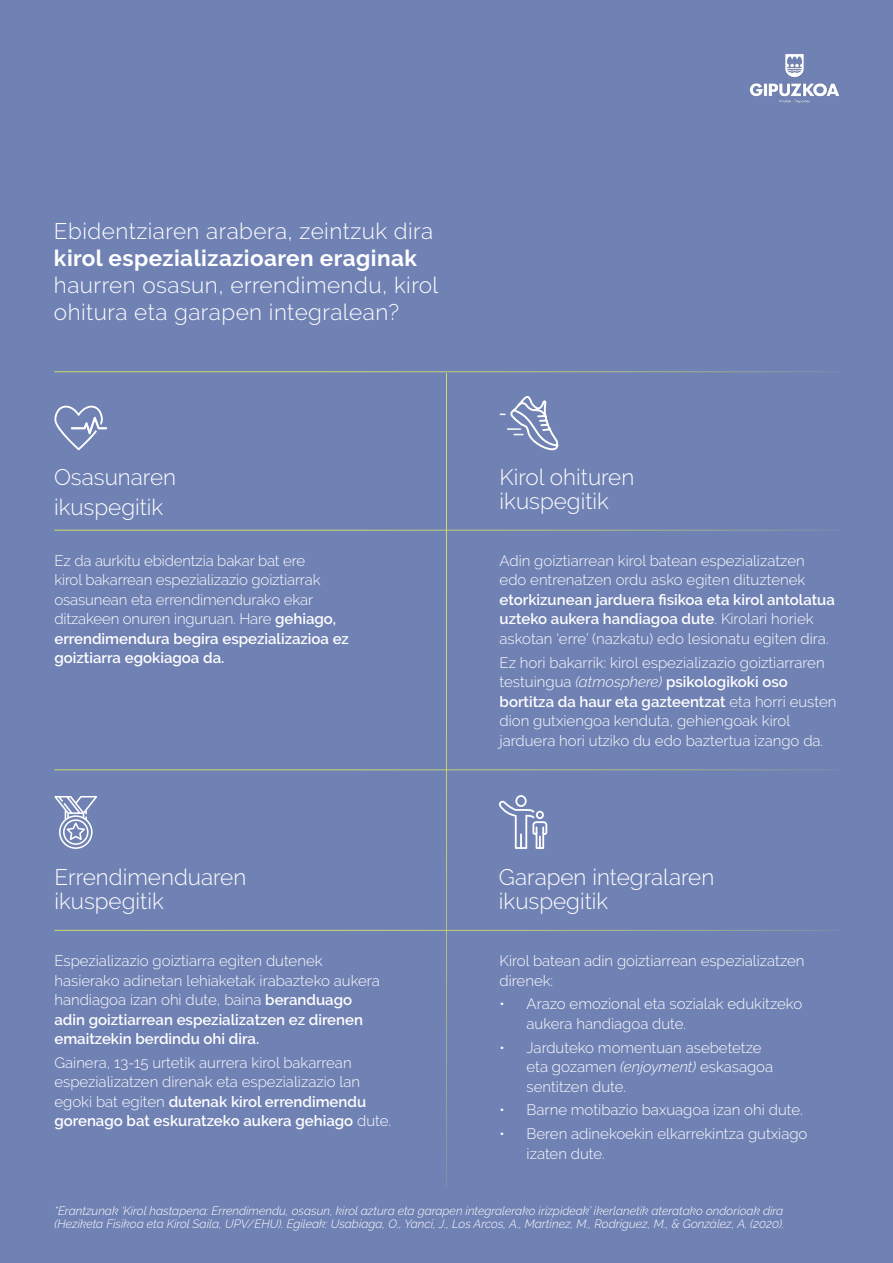
<style>
.page{position:relative;width:893px;height:1263px;background:#7081b4}
.page>*{position:absolute;margin:0;border:0;box-sizing:border-box;transform-origin:0 0}
.t1{font:300 22.5px/24px "Raleway";color:#fff}
.t2{font:300 22.5px/27px "Raleway";letter-spacing:.02em;color:#fff}
.t3{font:700 22.5px "Raleway";letter-spacing:.02em;color:#fff}
.t4{font:300 15px/19.5px "Raleway";color:#fff}
.t5{font:600 15px/19.5px "Raleway";color:#fff}
.t6{font:italic 300 12px/13.5px "Raleway";color:#fff}
.s1{font-weight:600}
.s2{font-weight:300}
.s3{font-style:italic}
</style>
<div class="page">
<img style="left:749px;top:54px;width:90px;height:50px">
<svg style="left:499px;top:795px;width:48px;height:54px"></svg>
<hr style="left:54px;top:769px;width:785px;height:1px;background:#cedb6e">
<hr style="left:54px;top:371px;width:785px;height:1px;background:#cedb6e">
<hr style="left:54px;top:930px;width:785px;height:1px;background:#cedb6e">
<hr style="left:54px;top:530px;width:785px;height:1px;background:#cedb6e">
<hr style="left:446px;top:373px;width:1px;height:816px;background:#cedb6e">
<svg style="left:54px;top:405px;width:53px;height:45px"></svg>
<svg style="left:500px;top:396px;width:59px;height:55px"></svg>
<svg style="left:54px;top:796px;width:43px;height:53px"></svg>
<h1 class="t2" style="left:54px;top:217px;width:381px">Ebidentziaren arabera, zeintzuk dira</h1>
<h1 class="t3" style="left:54px;top:245px;width:365px">kirol espezializazioaren eraginak</h1>
<h1 class="t2" style="left:54px;top:271px;width:386px">haurren osasun, errendimendu, kirol ohitura eta garapen integralean?</h1>
<h1 class="t1" style="left:54px;top:461px;width:124px;line-height:30px">Osasunaren ikuspegitik</h1>
<h1 class="t1" style="left:500px;top:464px;width:136px">Kirol ohituren ikuspegitik</h1>
<p class="t4" style="left:54px;top:551px;width:296px">Ez da aurkitu ebidentzia bakar bat ere<br>kirol bakarrean espezializazio goiztiarrak osasunean eta errendimendurako ekar ditzakeen onuren inguruan. Hare <span class="s1">gehiago, errendimendura begira espezializazioa ez goiztiarra egokiagoa da.</span></p>
<p class="t4" style="left:500px;top:551px;width:307px">Adin goiztiarrean kirol batean espezializatzen edo entrenatzen ordu asko egiten dituztenek</p>
<p class="t5" style="left:500px;top:590px;width:337px">etorkizunean jarduera fisikoa eta kirol antolatua uzteko aukera handiagoa dute<span class="s2">. Kirolari horiek askotan ‘erre’ (nazkatu) edo lesionatu egiten dira.</span></p>
<p class="t4" style="left:500px;top:652px;width:338px">Ez hori bakarrik: kirol espezializazio goiztiarraren testuingua <span class="s3">(atmosphere)</span> <span class="s1">psikologikoki oso bortitza da haur eta gazteentzat</span> eta horri eusten dion gutxiengoa kenduta, gehiengoak kirol jarduera hori utziko du edo baztertua izango da.</p>
<h1 class="t1" style="left:54px;top:865px;width:193px">Errendimenduaren ikuspegitik</h1>
<p class="t4" style="left:54px;top:951px;width:327px">Espezializazio goiztiarra egiten dutenek hasierako adinetan lehiaketak irabazteko aukera handiagoa izan ohi dute, baina <span class="s1">beranduago adin goiztiarrean espezializatzen ez direnen emaitzekin berdindu ohi dira.</span></p>
<p class="t4" style="left:54px;top:1053px;width:338px">Gainera, 13-15 urtetik aurrera kirol bakarrean espezializatzen direnak eta espezializazio lan egoki bat egiten <span class="s1">dutenak kirol errendimendu gorenago bat eskuratzeko aukera gehiago</span> dute.</p>
<h1 class="t1" style="left:499px;top:865px;width:217px">Garapen integralaren ikuspegitik</h1>
<p class="t4" style="left:500px;top:951px;width:306px">Kirol batean adin goiztiarrean espezializatzen direnek:</p>
<p class="t4" style="left:527px;top:994px;width:277px;text-indent:-27px">• Arazo emozional eta sozialak edukitzeko aukera handiagoa dute.</p>
<p class="t4" style="left:527px;top:1037px;width:248px;text-indent:-27px">• Jarduteko momentuan asebetetze eta gozamen <span class="s3">(enjoyment)</span> eskasagoa sentitzen dute.</p>
<p class="t4" style="left:500px;top:1100px;width:305px">• Barne motibazio baxuagoa izan ohi dute.</p>
<p class="t4" style="left:527px;top:1124px;width:282px;text-indent:-27px">• Beren adinekoekin elkarrekintza gutxiago izaten dute.</p>
<p class="t6" style="left:54px;top:1204px;width:731px">*Erantzunak ‘Kirol hastapena: Errendimendu, osasun, kirol aztura eta garapen integralerako irizpideak’ ikerlanetik ateratako ondorioak dira (Heziketa Fisikoa eta Kirol Saila, UPV/EHU). Egileak: Usabiaga, O., Yanci, J., Los Arcos, A., Martinez, M., Rodriguez, M., &amp; González, A. (2020).</p>
</div>
